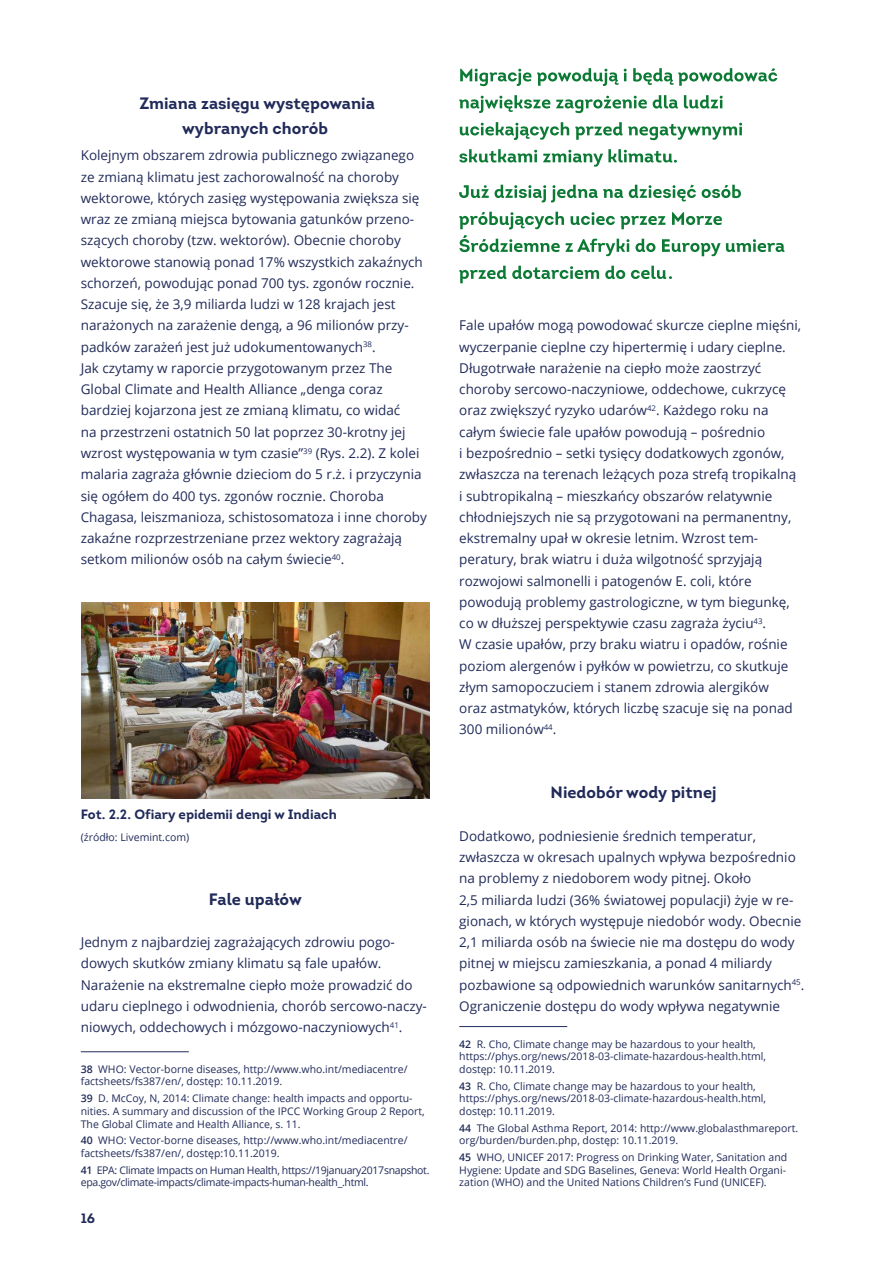
<style>
.page{position:relative;width:893px;height:1263px;background:#fff}
.page>*{position:absolute;margin:0;border:0;box-sizing:border-box;transform-origin:0 0}
.t1{font:700 16.5px/24.8px "Intro";color:#212b59;text-align:center}
.t2{font:13.5px/21.3px "Open Sans";color:#212b59}
.t3{font:700 13.5px "Intro";color:#212b59}
.t4{font:10.5px/12.6px "Open Sans";color:#212b59}
.t5{font:10.5px/12.6px "Open Sans";letter-spacing:-.03em;color:#212b59}
.s1{font-weight:600}
</style>
<div class="page">
<img style="left:81px;top:602px;width:348px;height:196px">
<hr style="left:81px;top:1051px;width:108px;height:1px;background:#212b59">
<hr style="left:459px;top:1026px;width:108px;height:1px;background:#212b59">
<svg style="left:460px;top:68px;width:317px;height:19px"></svg>
<svg style="left:459px;top:95px;width:264px;height:19px"></svg>
<svg style="left:460px;top:122px;width:282px;height:19px"></svg>
<svg style="left:459px;top:149px;width:218px;height:18px"></svg>
<svg style="left:459px;top:185px;width:282px;height:18px"></svg>
<svg style="left:459px;top:212px;width:325px;height:45px"></svg>
<svg style="left:459px;top:266px;width:213px;height:17px"></svg>
<p class="t1" style="left:139px;top:91px;width:237px">Zmiana zasięgu występowania wybranych chorób</p>
<p class="t2" style="left:81px;top:144px;width:348px">Kolejnym obszarem zdrowia publicznego związanego ze zmianą klimatu jest zachorowalność na choroby wektorowe, których zasięg występowania zwiększa się wraz ze zmianą miejsca bytowania gatunków przeno&shy;szących choroby (tzw. wektorów). Obecnie choroby wektorowe stanowią ponad 17% wszystkich zakaźnych schorzeń, powodując ponad 700 tys. zgonów rocznie.<br>Szacuje się, że 3,9 miliarda ludzi w 128 krajach jest narażonych na zarażenie dengą, a 96 milionów przy&shy;padków zarażeń jest już udokumentowanych<sup>38</sup>.<br>Jak czytamy w raporcie przygotowanym przez The Global Climate and Health Alliance „denga coraz bardziej kojarzona jest ze zmianą klimatu, co widać<br>na przestrzeni ostatnich 50 lat poprzez 30-krotny jej wzrost występowania w tym czasie”<sup>39</sup> (Rys. 2.2). Z kolei malaria zagraża głównie dzieciom do 5 r.ż. i przyczynia się ogółem do 400 tys. zgonów rocznie. Choroba Chagasa, leiszmanioza, schistosomatoza i inne choroby zakaźne rozprzestrzeniane przez wektory zagrażają setkom milionów osób na całym świecie<sup>40</sup>.</p>
<p class="t3" style="left:81px;top:806px;width:258px">Fot. 2.2. Ofiary epidemii dengi w Indiach</p>
<p class="t4" style="left:81px;top:830px;width:110px">(źródło: Livemint.com)</p>
<p class="t1" style="left:209px;top:886px;width:94px">Fale upałów</p>
<p class="t2" style="left:81px;top:931px;width:348px">Jednym z najbardziej zagrażających zdrowiu pogo&shy;dowych skutków zmiany klimatu są fale upałów.<br>Narażenie na ekstremalne ciepło może prowadzić do udaru cieplnego i odwodnienia, chorób sercowo-naczy&shy;niowych, oddechowych i mózgowo-naczyniowych<sup>41</sup>.</p>
<p class="t4" style="left:81px;top:1062px;width:328px"><span class="s1">38</span> WHO: Vector-borne diseases, http://www.who.int/mediacentre/ factsheets/fs387/en/, dostęp: 10.11.2019.</p>
<p class="t4" style="left:81px;top:1092px;width:346px"><span class="s1">39</span> D. McCoy, N, 2014: Climate change: health impacts and opportu&shy;nities. A summary and discussion of the IPCC Working Group 2 Report,<br>The Global Climate and Health Alliance, s. 11.</p>
<p class="t4" style="left:81px;top:1134px;width:328px"><span class="s1">40</span> WHO: Vector-borne diseases, http://www.who.int/mediacentre/ factsheets/fs387/en/, dostęp:10.11.2019.</p>
<p class="t5" style="left:81px;top:1163px;width:350px"><span class="s1">41</span> EPA: Climate Impacts on Human Health, https://19january2017snapshot. epa.gov/climate-impacts/climate-impacts-human-health_.html.</p>
<p class="t3" style="left:81px;top:1210px;width:16px">16</p>
<p class="t2" style="left:459px;top:314px;width:343px">Fale upałów mogą powodować skurcze cieplne mięśni, wyczerpanie cieplne czy hipertermię i udary cieplne.<br>Długotrwałe narażenie na ciepło może zaostrzyć choroby sercowo-naczyniowe, oddechowe, cukrzycę oraz zwiększyć ryzyko udarów<sup>42</sup>. Każdego roku na całym świecie fale upałów powodują – pośrednio<br>i bezpośrednio – setki tysięcy dodatkowych zgonów, zwłaszcza na terenach leżących poza strefą tropikalną i subtropikalną – mieszkańcy obszarów relatywnie chłodniejszych nie są przygotowani na permanentny, ekstremalny upał w okresie letnim. Wzrost tem&shy;peratury, brak wiatru i duża wilgotność sprzyjają rozwojowi salmonelli i patogenów E. coli, które powodują problemy gastrologiczne, w tym biegunkę, co w dłuższej perspektywie czasu zagraża życiu<sup>43</sup>.<br>W czasie upałów, przy braku wiatru i opadów, rośnie poziom alergenów i pyłków w powietrzu, co skutkuje złym samopoczuciem i stanem zdrowia alergików<br>oraz astmatyków, których liczbę szacuje się na ponad 300 milionów<sup>44</sup>.</p>
<p class="t1" style="left:551px;top:780px;width:167px">Niedobór wody pitnej</p>
<p class="t2" style="left:459px;top:825px;width:347px">Dodatkowo, podniesienie średnich temperatur, zwłaszcza w okresach upalnych wpływa bezpośrednio na problemy z niedoborem wody pitnej. Około<br>2,5 miliarda ludzi (36% światowej populacji) żyje w re&shy;gionach, w których występuje niedobór wody. Obecnie 2,1 miliarda osób na świecie nie ma dostępu do wody pitnej w miejscu zamieszkania, a ponad 4 miliardy pozbawione są odpowiednich warunków sanitarnych<sup>45</sup>.<br>Ograniczenie dostępu do wody wpływa negatywnie</p>
<p class="t4" style="left:459px;top:1037px;width:308px"><span class="s1">42</span> R. Cho, Climate change may be hazardous to your health, https://phys.org/news/2018-03-climate-hazardous-health.html, dostęp: 10.11.2019.</p>
<p class="t4" style="left:459px;top:1079px;width:308px"><span class="s1">43</span> R. Cho, Climate change may be hazardous to your health, https://phys.org/news/2018-03-climate-hazardous-health.html, dostęp: 10.11.2019.</p>
<p class="t4" style="left:459px;top:1121px;width:340px"><span class="s1">44</span> The Global Asthma Report, 2014: http://www.globalasthmareport. org/burden/burden.php, dostęp: 10.11.2019.</p>
<p class="t4" style="left:459px;top:1151px;width:329px;text-align:justify"><span class="s1">45</span> WHO, UNICEF 2017: Progress on Drinking Water, Sanitation and Hygiene: Update and SDG Baselines, Geneva: World Health Organi&shy;zation (WHO) and the United Nations Children’s Fund (UNICEF).</p>
</div>
